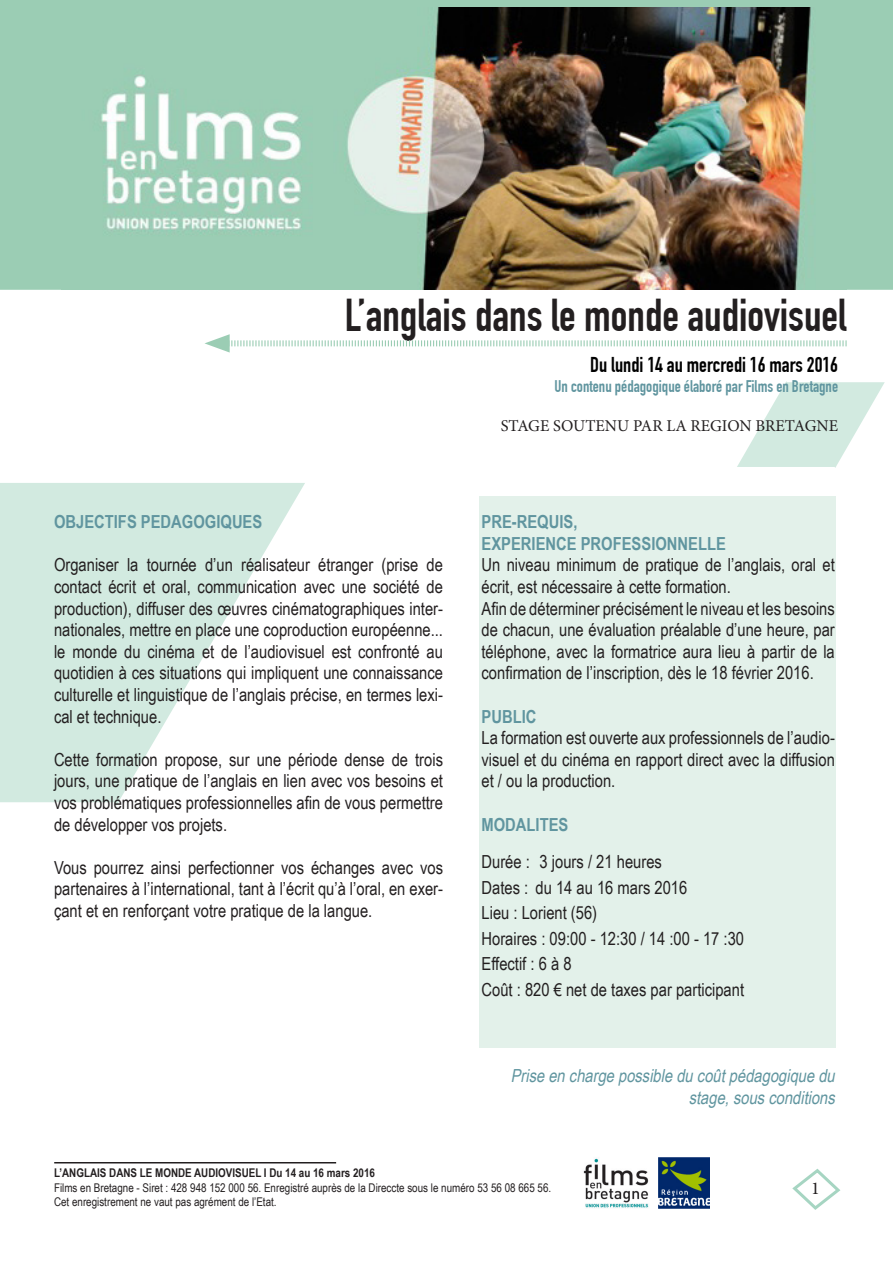
<style>
.page{position:relative;width:893px;height:1263px;background:#fff}
.page>*{position:absolute;margin:0;border:0;box-sizing:border-box;transform-origin:0 0}
.t1{font:45px "DIN Engschrift Std";color:#231f20}
.t2{font:21px "DIN Engschrift Std";color:#000}
.t3{font:18px/21.6px "Arial Narrow";color:#231f20;text-align:justify}
.t4{font:700 18px "Arial Narrow";color:#60959f}
.t5{font:italic 18px/21.6px "Arial Narrow";color:#60959f;text-align:right}
.t6{font:18px "Minion Pro";color:#231f20}
.t7{font:16.5px "DIN Engschrift Std";color:#60959f}
.t8{font:16.5px "Minion Pro";color:#231f20}
.t9{font:12px/14.4px "Arial Narrow";color:#231f20}
.s1{font-weight:700}
</style>
<div class="page">
<svg style="left:737px;top:381px;width:148px;height:87px"></svg>
<div style="left:0;top:0;width:893px;height:290px;background:#9bcdb4"></div>
<img style="left:62px;top:7px;width:785px;height:283px">
<svg style="left:205px;top:334px;width:642px;height:19px"></svg>
<div style="left:479px;top:497px;width:357px;height:551px;background:#e3f1ea"></div>
<svg style="left:0;top:483px;width:305px;height:323px;fill:#d2eae0"></svg>
<svg style="left:792px;top:1168px;width:49px;height:42px"></svg>
<img style="left:658px;top:1157px;width:51px;height:52px">
<hr style="left:54px;top:1162px;width:282px;height:1px;background:#231f20">
<img style="left:583px;top:1158px;width:66px;height:50px">
<p class="t1" style="left:345px;top:289px;width:503px">L’anglais dans le monde audiovisuel</p>
<p class="t4" style="left:54px;top:508px;width:210px">OBJECTIFS PEDAGOGIQUES</p>
<p class="t3" style="left:54px;top:553px;width:391px">Organiser la tournée d’un réalisateur étranger (prise de contact écrit et oral, communication avec une société de production), diffuser des œuvres cinématographiques inter&shy;nationales, mettre en place une coproduction européenne... le monde du cinéma et de l’audiovisuel est confronté au quotidien à ces situations qui impliquent une connaissance culturelle et linguistique de l’anglais précise, en termes lexi&shy;cal et technique.</p>
<p class="t3" style="left:54px;top:748px;width:391px">Cette formation propose, sur une période dense de trois jours, une pratique de l’anglais en lien avec vos besoins et vos problématiques professionnelles afin de vous permettre de développer vos projets.</p>
<p class="t3" style="left:54px;top:856px;width:391px">Vous pourrez ainsi perfectionner vos échanges avec vos partenaires à l’international, tant à l’écrit qu’à l’oral, en exer&shy;çant et en renforçant votre pratique de la langue.</p>
<p class="t2" style="left:590px;top:352px;width:249px">Du lundi 14 au mercredi 16 mars 2016</p>
<p class="t7" style="left:554px;top:376px;width:285px">Un contenu pédagogique élaboré par Films en Bretagne</p>
<p class="t8" style="left:501px;top:415px;width:339px">STAGE SOUTENU PAR LA REGION BRETAGNE</p>
<p class="t4" style="left:482px;top:508px;width:97px">PRE-REQUIS,</p>
<p class="t4" style="left:482px;top:530px;width:246px">EXPERIENCE PROFESSIONNELLE</p>
<p class="t3" style="left:482px;top:553px;width:355px">Un niveau minimum de pratique de l’anglais, oral et écrit, est nécessaire à cette formation.</p>
<p class="t3" style="left:482px;top:597px;width:355px">Afin de déterminer précisément le niveau et les besoins de chacun, une évaluation préalable d’une heure, par téléphone, avec la formatrice aura lieu à partir de la confirmation de l’inscription, dès le 18 février 2016.</p>
<p class="t4" style="left:482px;top:703px;width:56px">PUBLIC</p>
<p class="t3" style="left:482px;top:726px;width:355px">La formation est ouverte aux professionnels de l’audio&shy;visuel et du cinéma en rapport direct avec la diffusion et / ou la production.</p>
<p class="t4" style="left:482px;top:811px;width:88px">MODALITES</p>
<p class="t3" style="left:482px;top:850px;width:182px">Durée : 3 jours / 21 heures</p>
<p class="t3" style="left:482px;top:876px;width:207px">Dates : du 14 au 16 mars 2016</p>
<p class="t3" style="left:482px;top:901px;width:117px">Lieu : Lorient (56)</p>
<p class="t3" style="left:482px;top:927px;width:264px">Horaires : 09:00 - 12:30 / 14 :00 - 17 :30</p>
<p class="t3" style="left:482px;top:952px;width:92px">Effectif : 6 à 8</p>
<p class="t3" style="left:482px;top:978px;width:264px">Coût : 820 € net de taxes par participant</p>
<p class="t5" style="left:511px;top:1064px;width:330px">Priseenchargepossibleducoûtpédagogiquedu stage,sousconditions</p>
<p class="t9" style="left:54px;top:1165px;width:499px"><span class="s1">L’ANGLAIS DANS LE MONDE AUDIOVISUEL I Du 14 au 16 mars 2016<br></span>Films en Bretagne - Siret : 428 948 152 000 56. Enregistré auprès de la Direccte sous le numéro 53 56 08 665 56.</p>
<p class="t9" style="left:54px;top:1194px;width:224px">Cet enregistrement ne vaut pas agrément de l’Etat.</p>
<p class="t6" style="left:811px;top:1176px;width:10px">1</p>
</div>
